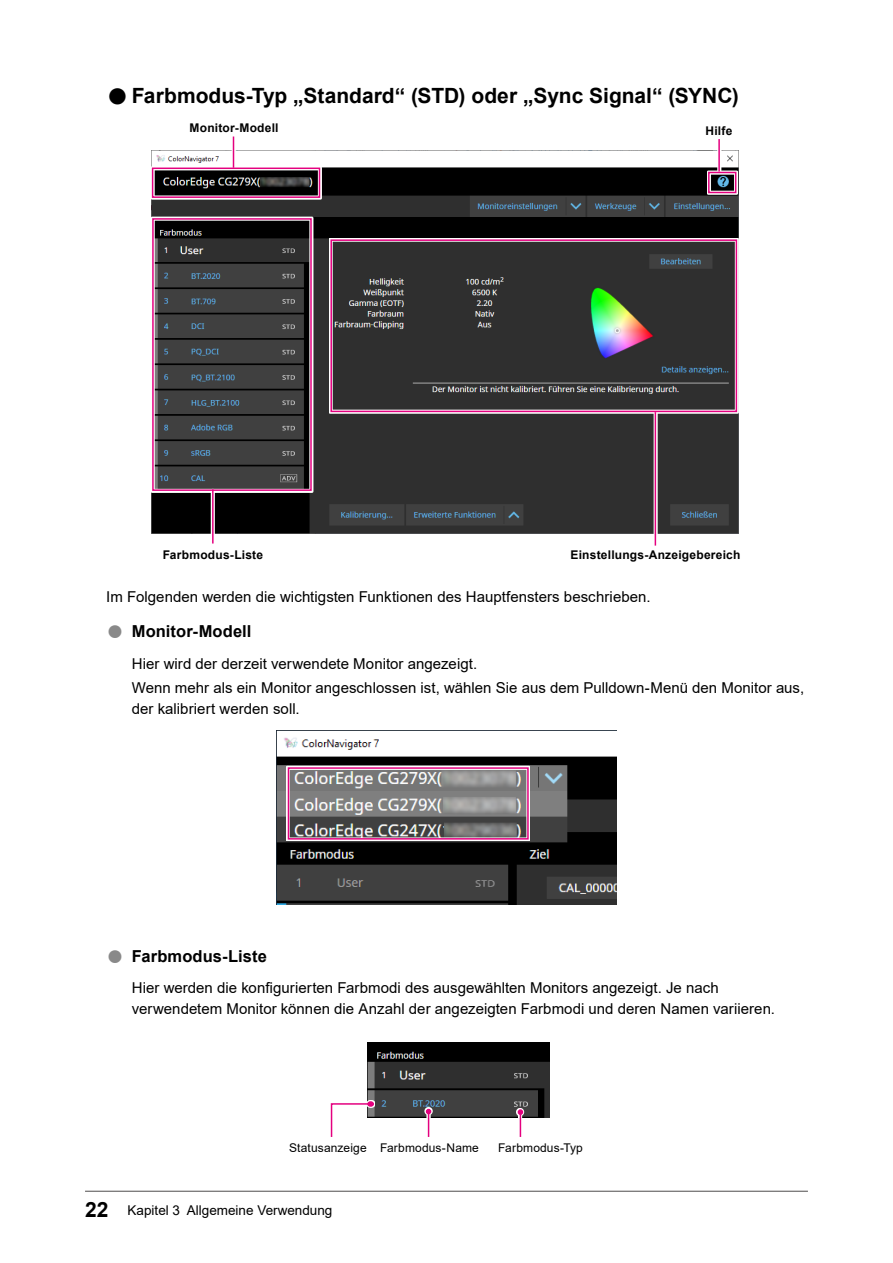
<style>
.page{position:relative;width:893px;height:1263px;background:#fff}
.page>*{position:absolute;margin:0;border:0;box-sizing:border-box;transform-origin:0 0}
.t1{font:700 21px "Arial";color:#000}
.t2{font:700 16.5px "Arial";letter-spacing:.005em;color:#000}
.t3{font:15px/24px "Arial";letter-spacing:.005em;color:#000}
.t4{font:13.5px "Arial";color:#000}
.t5{font:700 12px "Arial";letter-spacing:.02em;color:#000}
.t6{font:12px "Arial";letter-spacing:.01em;color:#000}
.s1{font-size:37.8px}
.s2{font-size:29.7px;color:#898989}
.s3{font-weight:700;font-size:21px}
</style>
<div class="page">
<hr style="left:85px;top:1191px;width:723px;height:1px;background:#595757">
<img style="left:152px;top:150px;width:586px;height:384px">
<svg style="left:151px;top:217px;width:162px;height:327px;background:#464748"></svg>
<hr style="left:212px;top:489px;width:2px;height:54px;background:#e4007f">
<div style="left:152px;top:218px;width:160px;height:273px;border:2px solid #e4007f"></div>
<svg style="left:329px;top:238px;width:409px;height:308px;background:#3f4040"></svg>
<div style="left:330px;top:239px;width:407px;height:173px;border:2px solid #e4007f"></div>
<hr style="left:655px;top:412px;width:1px;height:134px;background:#e4007f">
<svg style="left:707px;top:150px;width:31px;height:45px"></svg>
<hr style="left:718px;top:139px;width:2px;height:32px;background:#e4007f">
<div style="left:708px;top:172px;width:28px;height:21px;border:2px solid #e4007f"></div>
<svg style="left:151px;top:136px;width:171px;height:63px"></svg>
<hr style="left:233px;top:137px;width:1px;height:31px;background:#e4007f">
<div style="left:152px;top:168px;width:168px;height:30px;border:2px solid #e4007f"></div>
<img style="left:276px;top:730px;width:341px;height:175px">
<svg style="left:286px;top:766px;width:244px;height:75px;background:#8b898a"></svg>
<div style="left:288px;top:767px;width:241px;height:72px;border:2px solid #e4007f"></div>
<img style="left:367px;top:1042px;width:182px;height:76px">
<svg style="left:425px;top:1107px;width:8px;height:11px"></svg>
<svg style="left:426px;top:1109px;width:5px;height:28px"></svg>
<svg style="left:516px;top:1108px;width:8px;height:10px"></svg>
<svg style="left:518px;top:1109px;width:5px;height:28px"></svg>
<svg style="left:367px;top:1100px;width:8px;height:18px"></svg>
<svg style="left:330px;top:1103px;width:43px;height:34px"></svg>
<div style="left:367px;top:1101px;width:7px;height:6px;border:2px solid #e4007f;border-radius:50%"></div>
<h1 class="t1" style="left:106px;top:81px;width:634px"><span class="s1">●</span>Farbmodus-Typ „Standard“ (STD) oder „Sync Signal“ (SYNC)</h1>
<p class="t5" style="left:190px;top:120px;width:91px">Monitor-Modell</p>
<p class="t5" style="left:705px;top:122px;width:28px">Hilfe</p>
<p class="t5" style="left:163px;top:546px;width:102px">Farbmodus-Liste</p>
<p class="t5" style="left:571px;top:546px;width:171px">Einstellungs-Anzeigebereich</p>
<p class="t3" style="left:106px;top:585px;width:546px">Im Folgenden werden die wichtigsten Funktionen des Hauptfensters beschrieben.</p>
<p class="t2" style="left:106px;top:620px;width:147px"><span class="s2">●</span> Monitor-Modell</p>
<p class="t3" style="left:132px;top:651px;width:674px">Hier wird der derzeit verwendete Monitor angezeigt.<br>Wenn mehr als ein Monitor angeschlossen ist, wählen Sie aus dem Pulldown-Menü den Monitor aus,</p>
<p class="t3" style="left:132px;top:696px;width:169px">der kalibriert werden soll.</p>
<p class="t2" style="left:106px;top:944px;width:162px"><span class="s2">●</span> Farbmodus-Liste</p>
<p class="t3" style="left:132px;top:977px;width:645px;line-height:21px">Hier werden die konfigurierten Farbmodi des ausgewählten Monitors angezeigt. Je nach verwendetem Monitor können die Anzahl der angezeigten Farbmodi und deren Namen variieren.</p>
<p class="t6" style="left:289px;top:1139px;width:191px">Statusanzeige Farbmodus-Name</p>
<p class="t6" style="left:498px;top:1139px;width:86px">Farbmodus-Typ</p>
<p class="t4" style="left:85px;top:1201px;width:249px"><span class="s3">22</span> Kapitel 3 Allgemeine Verwendung</p>
</div>
